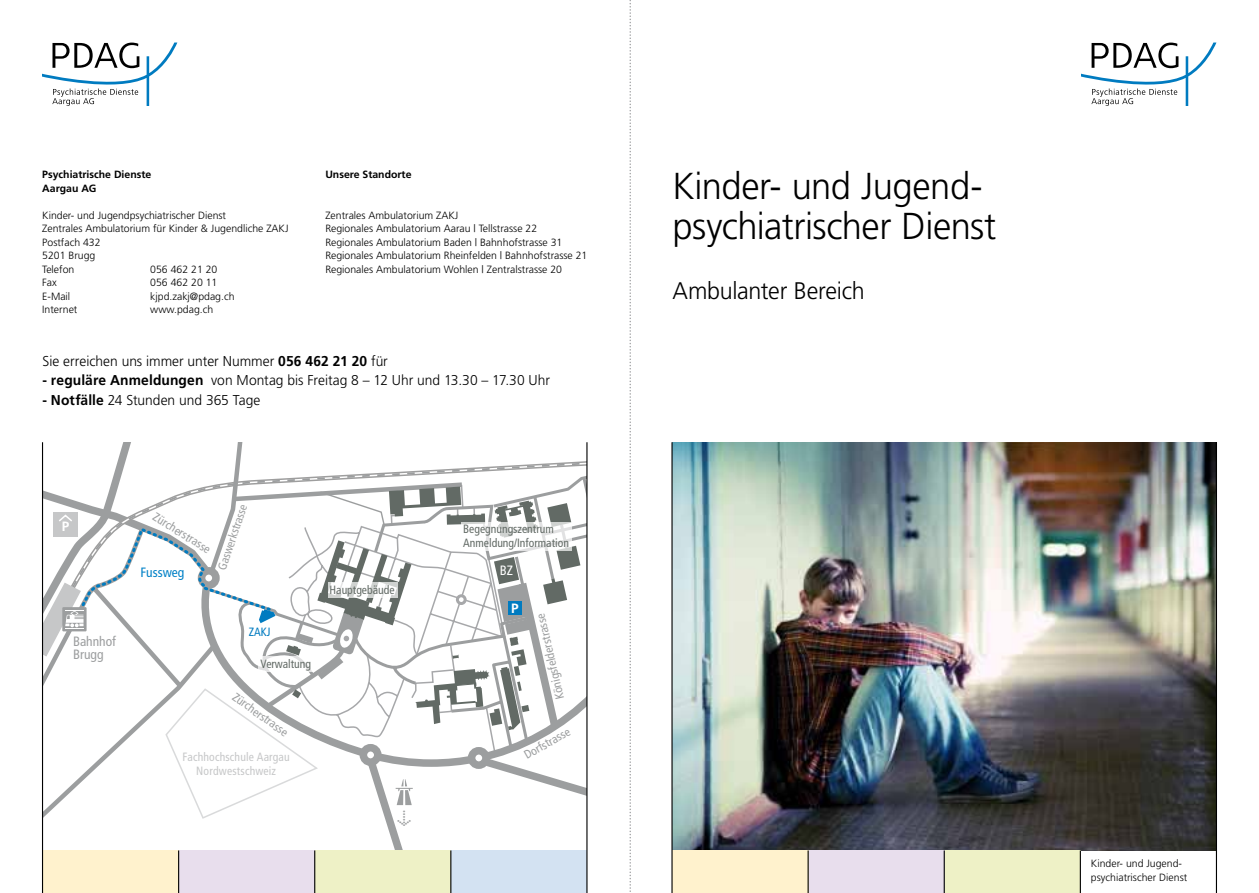
<style>
.page{position:relative;width:1259px;height:893px;background:#fff}
.page>*{position:absolute;margin:0;border:0;box-sizing:border-box;transform-origin:0 0}
.t1{font:300 37.5px/39px "Frutiger";letter-spacing:-.015em;color:#000}
.t2{font:300 24px "Frutiger";letter-spacing:-.015em;color:#000}
.t3{font:300 14.25px "Frutiger";color:#000}
.t4{font:condensed 13.5px/13.5px "Frutiger";color:#9c9e9f}
.t5{font:condensed 13.5px "Frutiger";color:#0081c7}
.t6{font:condensed 13.5px "Frutiger";color:#fff}
.t7{font:700 13.5px "Frutiger";color:#fff}
.t8{font:13.5px "Meta Medium Expert";color:#9c9e9f}
.t9{font:condensed 12px "Frutiger";color:#9c9e9f}
.t10{font:condensed 12px/13.5px "Frutiger";color:#626a65}
.t11{font:condensed 12px/13.5px "Frutiger";letter-spacing:.015em;color:#c6c7c8;text-align:center}
.t12{font:condensed 12px "Frutiger";color:#007bc0}
.t13{font:300 10.5px/13.5px "Frutiger";color:#000}
.t14{font:700 10.5px/13.5px "Frutiger";color:#000}
.s1{font-weight:700}
</style>
<div class="page">
<img style="left:672px;top:442px;width:544px;height:408px">
<svg style="left:43px;top:442px;width:543px;height:408px"></svg>
<div style="left:944px;top:850px;width:136px;height:43px;background:#eef1c6"></div>
<div style="left:808px;top:850px;width:136px;height:43px;background:#e8deed"></div>
<div style="left:672px;top:850px;width:136px;height:43px;background:#fff2cd"></div>
<hr style="left:671px;top:442px;width:1px;height:451px;background:#000">
<hr style="left:807px;top:850px;width:1px;height:43px;background:#000">
<hr style="left:943px;top:850px;width:1px;height:43px;background:#000">
<hr style="left:1079px;top:850px;width:2px;height:43px;background:#000">
<hr style="left:1216px;top:442px;width:1px;height:451px;background:#000">
<svg style="left:1081px;top:43px;width:135px;height:62px"></svg>
<div style="left:451px;top:850px;width:136px;height:43px;background:#d3e2f2"></div>
<div style="left:315px;top:850px;width:136px;height:43px;background:#eef1c6"></div>
<div style="left:179px;top:850px;width:136px;height:43px;background:#e8deed"></div>
<div style="left:43px;top:850px;width:136px;height:43px;background:#fff2cd"></div>
<hr style="left:178px;top:850px;width:1px;height:43px;background:#000">
<hr style="left:314px;top:850px;width:1px;height:43px;background:#000">
<hr style="left:450px;top:850px;width:1px;height:43px;background:#000">
<hr style="left:586px;top:442px;width:1px;height:451px;background:#000">
<hr style="left:42px;top:442px;width:1px;height:451px;background:#000">
<svg style="left:43px;top:43px;width:134px;height:62px"></svg>
<svg style="left:629px;top:0;width:2px;height:892px"></svg>
<p class="t14" style="left:42px;top:168px;width:111px">Psychiatrische Dienste<br>Aargau AG</p>
<p class="t13" style="left:42px;top:208px;width:248px">Kinder- und Jugendpsychiatrischer Dienst<br>Zentrales Ambulatorium für Kinder &amp; Jugendliche ZAKJ<br>Postfach 432<br>5201 Brugg<br>Telefon</p>
<p class="t13" style="left:150px;top:262px;width:69px">056 462 21 20</p>
<p class="t13" style="left:42px;top:276px;width:16px">Fax</p>
<p class="t13" style="left:150px;top:276px;width:69px">056 462 20 11</p>
<p class="t13" style="left:42px;top:289px;width:29px">E-Mail</p>
<p class="t13" style="left:150px;top:289px;width:86px">kjpd.zakj@pdag.ch</p>
<p class="t13" style="left:42px;top:303px;width:37px">Internet</p>
<p class="t13" style="left:150px;top:303px;width:65px">www.pdag.ch</p>
<p class="t14" style="left:325px;top:168px;width:88px">Unsere Standorte</p>
<p class="t13" style="left:325px;top:208px;width:263px">Zentrales Ambulatorium ZAKJ<br>Regionales Ambulatorium Aarau | Tellstrasse 22<br>Regionales Ambulatorium Baden | Bahnhofstrasse 31<br>Regionales Ambulatorium Rheinfelden | Bahnhofstrasse 21<br>Regionales Ambulatorium Wohlen | Zentralstrasse 20</p>
<h3 class="t3" style="left:43px;top:353px;width:347px">Sie erreichen uns immer unter Nummer <span class="s1">056 462 21 20</span> für</h3>
<h3 class="t3" style="left:43px;top:372px;width:509px"><span class="s1">- reguläre Anmeldungen</span> von Montag bis Freitag 8 – 12 Uhr und 13.30 – 17.30 Uhr</h3>
<h3 class="t3" style="left:43px;top:392px;width:219px"><span class="s1">- Notfälle</span> 24 Stunden und 365 Tage</h3>
<p class="t7" style="left:62px;top:518px;width:9px">P</p>
<p class="t4" style="left:73px;top:634px;width:45px">Bahnhof<br>Brugg</p>
<p class="t9" style="left:158px;top:510px;width:67px;rotate:32deg">Zürcherstrasse</p>
<p class="t9" style="left:215px;top:567px;width:70px;rotate:-71deg">Gaswerkstrasse</p>
<p class="t5" style="left:140px;top:564px;width:45px">Fussweg</p>
<p class="t12" style="left:249px;top:624px;width:23px">ZAKJ</p>
<p class="t10" style="left:260px;top:657px;width:52px">Verwaltung</p>
<p class="t9" style="left:238px;top:690px;width:67px;rotate:36deg">Zürcherstrasse</p>
<p class="t11" style="left:183px;top:750px;width:109px">Fachhochschule Aargau<br>Nordwestschweiz</p>
<p class="t10" style="left:330px;top:583px;width:66px">Hauptgebäude</p>
<p class="t8" style="left:396px;top:809px;width:18px">n</p>
<p class="t10" style="left:463px;top:522px;width:107px">Begegnungszentrum<br>Anmeldung/Information</p>
<p class="t6" style="left:500px;top:562px;width:15px">BZ</p>
<p class="t7" style="left:511px;top:601px;width:9px">P</p>
<p class="t9" style="left:553px;top:701px;width:89px;rotate:-103deg">Königsfelderstrasse</p>
<p class="t9" style="left:521px;top:749px;width:52px;rotate:-29deg">Dorfstrasse</p>
<h1 class="t1" style="left:672px;top:167px;width:325px">Kinder- und Jugend&shy;psychiatrischer Dienst</h1>
<h2 class="t2" style="left:672px;top:277px;width:194px">Ambulanter Bereich</h2>
<p class="t13" style="left:1091px;top:857px;width:98px">Kinder- und Jugend&shy;psychiatrischer Dienst</p>
</div>
